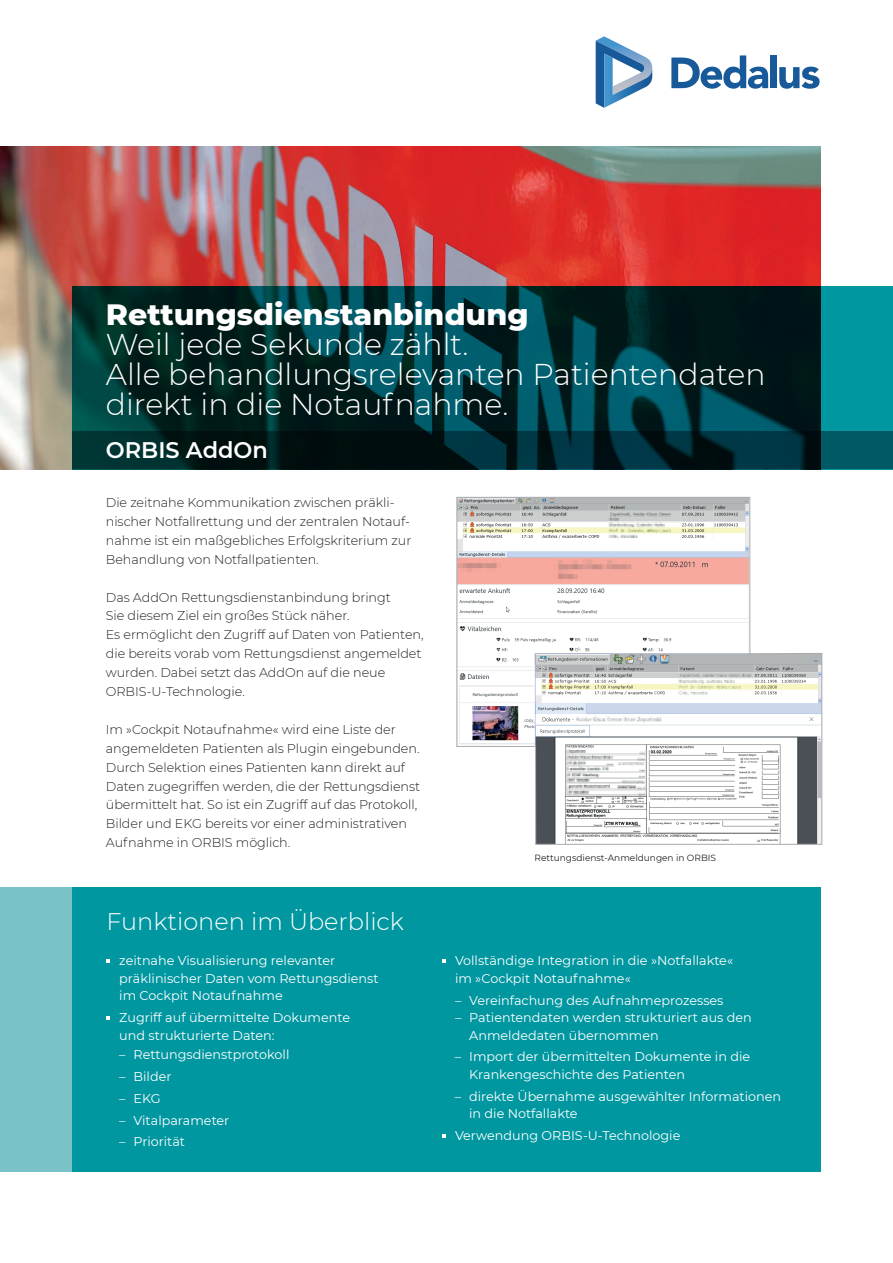
<style>
.page{position:relative;width:893px;height:1263px;background:#fff}
.page>*{position:absolute;margin:0;border:0;box-sizing:border-box;transform-origin:0 0}
.t1{font:300 30px/30px "Montserrat";color:#fff}
.t2{font:800 30px "Montserrat";color:#fff}
.t3{font:300 24px "Montserrat";color:#fff}
.t4{font:600 22.5px "Montserrat";color:#fff}
.t5{font:300 12.75px/18.9px "Montserrat";letter-spacing:-.005em;color:#231f20}
.t6{font:12.75px/17.5px "Montserrat";color:#fff}
.t7{font:9px "Montserrat";color:#231f20}
</style>
<div class="page">
<img style="left:0;top:147px;width:820px;height:322px">
<svg style="left:72px;top:286px;width:821px;height:145px;background:#00393c"></svg>
<svg style="left:72px;top:431px;width:821px;height:38px;background:#00252b"></svg>
<div style="left:0;top:887px;width:821px;height:285px;background:#0097a0"></div>
<svg style="left:596px;top:36px;width:57px;height:72px"></svg>
<svg style="left:671px;top:55px;width:97px;height:34px"></svg>
<div style="left:771px;top:55px;width:6px;height:33px;background:#185a99"></div>
<svg style="left:779px;top:67px;width:41px;height:22px"></svg>
<div style="left:0;top:887px;width:72px;height:285px;background:#79c2c8"></div>
<svg style="left:107px;top:959px;width:3px;height:4px"></svg>
<svg style="left:107px;top:1016px;width:3px;height:4px"></svg>
<svg style="left:442px;top:959px;width:4px;height:4px"></svg>
<svg style="left:442px;top:1134px;width:4px;height:4px"></svg>
<svg style="left:456px;top:497px;width:366px;height:348px"></svg>
<h1 class="t2" style="left:106px;top:293px;width:424px">Rettungsdienstanbindung</h1>
<h1 class="t1" style="left:106px;top:329px;width:661px">Weil jede Sekunde zählt.<br>Alle behandlungsrelevanten Patientendaten direkt in die Notaufnahme.</h1>
<h3 class="t4" style="left:106px;top:434px;width:164px">ORBIS AddOn</h3>
<p class="t5" style="left:106px;top:493px;width:307px">Die zeitnahe Kommunikation zwischen präkli&shy;nischer Notfallrettung und der zentralen Notauf&shy;nahme ist ein maßgebliches Erfolgskriterium zur Behandlung von Notfallpatienten.</p>
<p class="t5" style="left:106px;top:587px;width:319px">Das AddOn Rettungsdienstanbindung bringt<br>Sie diesem Ziel ein großes Stück näher.<br>Es ermöglicht den Zugriff auf Daten von Patienten, die bereits vorab vom Rettungsdienst angemeldet wurden. Dabei setzt das AddOn auf die neue ORBIS-U-Technologie.</p>
<p class="t5" style="left:106px;top:719px;width:316px">Im »Cockpit Notaufnahme« wird eine Liste der angemeldeten Patienten als Plugin eingebunden.<br>Durch Selektion eines Patienten kann direkt auf Daten zugegriffen werden, die der Rettungsdienst übermittelt hat. So ist ein Zugriff auf das Protokoll, Bilder und EKG bereits vor einer administrativen Aufnahme in ORBIS möglich.</p>
<h2 class="t3" style="left:107px;top:905px;width:299px">Funktionen im Überblick</h2>
<p class="t6" style="left:119px;top:951px;width:261px">zeitnahe Visualisierung relevanter präklinischer Daten vom Rettungsdienst im Cockpit Notaufnahme</p>
<p class="t6" style="left:119px;top:1008px;width:232px">Zugriff auf übermittelte Dokumente und strukturierte Daten:</p>
<p class="t6" style="left:119px;top:1045px;width:172px">– Rettungsdienstprotokoll</p>
<p class="t6" style="left:119px;top:1067px;width:54px">– Bilder</p>
<p class="t6" style="left:119px;top:1089px;width:43px">– EKG</p>
<p class="t6" style="left:119px;top:1111px;width:112px">– Vitalparameter</p>
<p class="t6" style="left:119px;top:1133px;width:67px">– Priorität</p>
<p class="t7" style="left:535px;top:852px;width:183px">Rettungsdienst-Anmeldungen in ORBIS</p>
<p class="t6" style="left:455px;top:951px;width:280px">Vollständige Integration in die »Notfallakte« im »Cockpit Notaufnahme«</p>
<p class="t6" style="left:455px;top:991px;width:270px">– Vereinfachung des Aufnahmeprozesses</p>
<p class="t6" style="left:469px;top:1008px;width:284px;text-indent:-14px">– Patientendaten werden strukturiert aus den<br>Anmeldedaten übernommen</p>
<p class="t6" style="left:469px;top:1048px;width:282px;text-indent:-14px">– Import der übermittelten Dokumente in die<br>Krankengeschichte des Patienten</p>
<p class="t6" style="left:469px;top:1087px;width:313px;text-indent:-14px">– direkte Übernahme ausgewählter Informationen in die Notfallakte</p>
<p class="t6" style="left:455px;top:1126px;width:227px">Verwendung ORBIS-U-Technologie</p>
</div>
